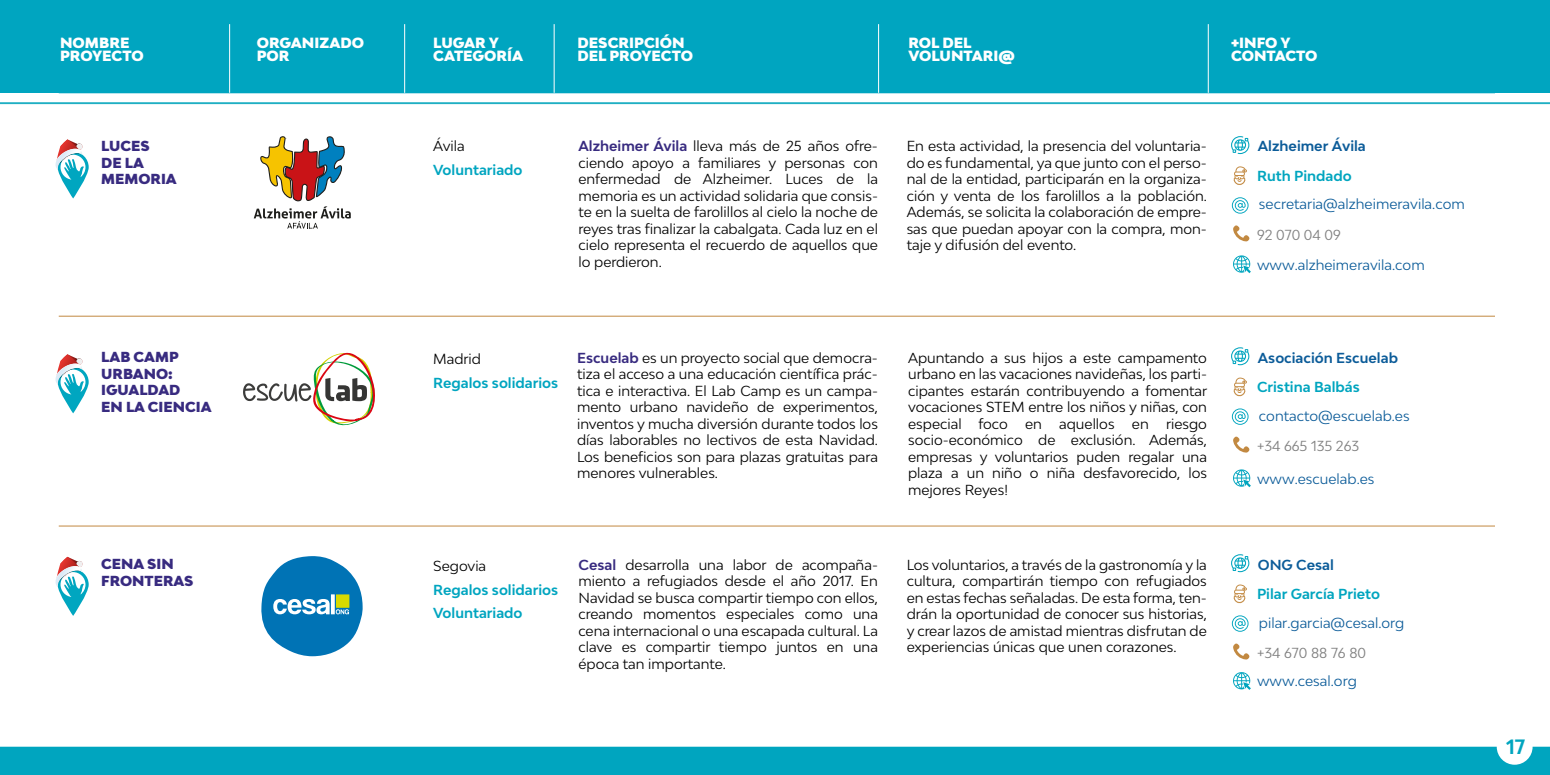
<style>
.page{position:relative;width:1550px;height:775px;background:#fff}
.page>*{position:absolute;margin:0;border:0;box-sizing:border-box;transform-origin:0 0}
.t1{font:700 19.62px "Bw Modelica";color:#00a5bf}
.t2{font:900 14px/13.6px "Bw Modelica";color:#fff}
.t3{font:13.75px/16.5px "Bw Modelica";color:#000;text-align:justify}
.t4{font:13.75px "Bw Modelica";color:#0c5c99}
.t5{font:900 13.75px/16.5px "Bw Modelica";color:#382b80}
.t6{font:700 13.75px/23.8px "Bw Modelica";color:#00a5c0}
.t7{font:700 13.75px "Bw Modelica";color:#00a5bf}
.t8{font:700 13.75px "Bw Modelica";color:#0c5c99}
.t9{font:13.75px "Bw Modelica";color:#7f7f7f}
.s1{font-weight:700;color:#382b80}
</style>
<div class="page">
<div style="left:0;top:747px;width:1550px;height:28px;background:#00a5bf"></div>
<div style="left:0;top:0;width:1550px;height:93px;background:#00a5c0"></div>
<hr style="left:229px;top:24px;width:1px;height:69px;background:#fff">
<hr style="left:404px;top:24px;width:1px;height:69px;background:#fff">
<hr style="left:554px;top:24px;width:1px;height:69px;background:#fff">
<hr style="left:878px;top:24px;width:1px;height:69px;background:#fff">
<hr style="left:1208px;top:24px;width:1px;height:69px;background:#fff">
<hr style="left:59px;top:526px;width:1436px;height:1px;background:#c28941">
<hr style="left:59px;top:316px;width:1436px;height:1px;background:#c28941">
<svg style="left:1231px;top:136px;width:18px;height:18px"></svg>
<svg style="left:1232px;top:197px;width:17px;height:17px"></svg>
<svg style="left:1233px;top:225px;width:17px;height:16px"></svg>
<svg style="left:1233px;top:255px;width:18px;height:18px"></svg>
<svg style="left:1231px;top:554px;width:18px;height:18px"></svg>
<svg style="left:1232px;top:615px;width:17px;height:17px"></svg>
<svg style="left:1233px;top:644px;width:17px;height:16px"></svg>
<svg style="left:1233px;top:672px;width:18px;height:18px"></svg>
<svg style="left:1231px;top:347px;width:18px;height:18px"></svg>
<svg style="left:1232px;top:408px;width:17px;height:17px"></svg>
<svg style="left:1233px;top:437px;width:17px;height:16px"></svg>
<svg style="left:1233px;top:469px;width:18px;height:18px"></svg>
<svg style="left:254px;top:136px;width:97px;height:93px"></svg>
<svg style="left:243px;top:352px;width:132px;height:74px"></svg>
<svg style="left:261px;top:556px;width:102px;height:100px"></svg>
<hr style="left:0;top:102px;width:1550px;height:2px;background:#1fafc3">
<svg style="left:55px;top:354px;width:34px;height:59px"></svg>
<svg style="left:55px;top:139px;width:34px;height:60px"></svg>
<svg style="left:55px;top:557px;width:34px;height:59px"></svg>
<svg style="left:1234px;top:166px;width:13px;height:19px"></svg>
<svg style="left:1234px;top:378px;width:13px;height:18px"></svg>
<svg style="left:1234px;top:585px;width:13px;height:18px"></svg>
<p class="t2" style="left:577px;top:35px;width:117px">DESCRIPCIÓN<br>DEL PROYECTO</p>
<p class="t2" style="left:60px;top:35px;width:85px">NOMBRE<br>PROYECTO</p>
<p class="t2" style="left:257px;top:35px;width:109px">ORGANIZADO<br>POR</p>
<p class="t2" style="left:908px;top:35px;width:108px">ROL DEL<br>VOLUNTARI@</p>
<p class="t2" style="left:1231px;top:35px;width:88px">+INFO Y<br>CONTACTO</p>
<p class="t2" style="left:433px;top:35px;width:91px">LUGAR Y<br>CATEGORÍA</p>
<p class="t5" style="left:101px;top:138px;width:77px">LUCES<br>DE LA<br>MEMORIA</p>
<p class="t5" style="left:101px;top:349px;width:112px">LAB CAMP<br>URBANO:<br>IGUALDAD<br>EN LA CIENCIA</p>
<p class="t5" style="left:101px;top:556px;width:94px">CENA SIN<br>FRONTERAS</p>
<p class="t3" style="left:433px;top:138px;width:33px">Ávila</p>
<p class="t6" style="left:433px;top:158px;width:91px">Voluntariado</p>
<p class="t3" style="left:579px;top:138px;width:301px"><span class="s1">Alzheimer Ávila</span> lleva más de 25 años ofre&shy;ciendo apoyo a familiares y personas con enfermedad de Alzheimer. Luces de la memoria es un actividad solidaria que consis&shy;te en la suelta de farolillos al cielo la noche de reyes tras finalizar la cabalgata. Cada luz en el cielo representa el recuerdo de aquellos que lo perdieron.</p>
<p class="t3" style="left:907px;top:138px;width:302px">En esta actividad, la presencia del voluntaria&shy;do es fundamental, ya que junto con el perso&shy;nal de la entidad, participarán en la organiza&shy;ción y venta de los farolillos a la población.<br>Además, se solicita la colaboración de empre&shy;sas que puedan apoyar con la compra, mon&shy;taje y difusión del evento.</p>
<p class="t8" style="left:1258px;top:137px;width:110px">Alzheimer Ávila</p>
<p class="t7" style="left:1257px;top:167px;width:96px">Ruth Pindado</p>
<p class="t4" style="left:1259px;top:195px;width:207px">secretaria@alzheimeravila.com</p>
<p class="t9" style="left:1257px;top:226px;width:85px">92 070 04 09</p>
<p class="t4" style="left:1257px;top:256px;width:169px">www.alzheimeravila.com</p>
<p class="t3" style="left:433px;top:350px;width:49px">Madrid</p>
<p class="t6" style="left:433px;top:370px;width:127px">Regalos solidarios</p>
<p class="t3" style="left:577px;top:349px;width:302px"><span class="s1">Escuelab</span> es un proyecto social que democra&shy;tiza el acceso a una educación científica prác&shy;tica e interactiva. El Lab Camp es un campa&shy;mento urbano navideño de experimentos, inventos y mucha diversión durante todos los días laborables no lectivos de esta Navidad.<br>Los beneficios son para plazas gratuitas para menores vulnerables.</p>
<p class="t3" style="left:908px;top:349px;width:301px">Apuntando a sus hijos a este campamento urbano en las vacaciones navideñas, los parti&shy;cipantes estarán contribuyendo a fomentar vocaciones STEM entre los niños y niñas, con especial foco</p>
<p class="t3" style="left:1025px;top:415px;width:18px">en</p>
<p class="t3" style="left:1059px;top:415px;width:57px">aquellos</p>
<p class="t3" style="left:1132px;top:415px;width:18px">en</p>
<p class="t3" style="left:908px;top:415px;width:300px;text-indent:258px">riesgo socio-económico de exclusión. Además, empresas y voluntarios puden regalar una plaza a un niño o niña desfavorecido, los mejores Reyes!</p>
<p class="t8" style="left:1258px;top:349px;width:142px">Asociación Escuelab</p>
<p class="t7" style="left:1257px;top:378px;width:104px">Cristina Balbás</p>
<p class="t4" style="left:1259px;top:407px;width:152px">contacto@escuelab.es</p>
<p class="t9" style="left:1257px;top:437px;width:104px">+34 665 135 263</p>
<p class="t4" style="left:1257px;top:470px;width:119px">www.escuelab.es</p>
<p class="t3" style="left:433px;top:557px;width:55px">Segovia</p>
<p class="t6" style="left:433px;top:577px;width:127px">Regalos solidarios<br>Voluntariado</p>
<p class="t3" style="left:579px;top:556px;width:301px"><span class="s1">Cesal</span> desarrolla una labor de acompaña&shy;miento a refugiados desde el año 2017. En Navidad se busca compartir tiempo con ellos, creando momentos especiales como una cena internacional o una escapada cultural. La clave es compartir tiempo juntos en una época tan importante.</p>
<p class="t3" style="left:907px;top:556px;width:302px">Los voluntarios, a través de la gastronomía y la cultura, compartirán tiempo con refugiados en estas fechas señaladas. De esta forma, ten&shy;drán la oportunidad de conocer sus historias, y crear lazos de amistad mientras disfrutan de experiencias únicas que unen corazones.</p>
<p class="t8" style="left:1258px;top:555px;width:78px">ONG Cesal</p>
<p class="t7" style="left:1257px;top:585px;width:125px">Pilar García Prieto</p>
<p class="t4" style="left:1259px;top:614px;width:147px">pilar.garcia@cesal.org</p>
<p class="t9" style="left:1257px;top:644px;width:111px">+34 670 88 76 80</p>
<p class="t4" style="left:1257px;top:672px;width:101px">www.cesal.org</p>
<h1 class="t1" style="left:1506px;top:734px;width:21px">17</h1>
</div>
